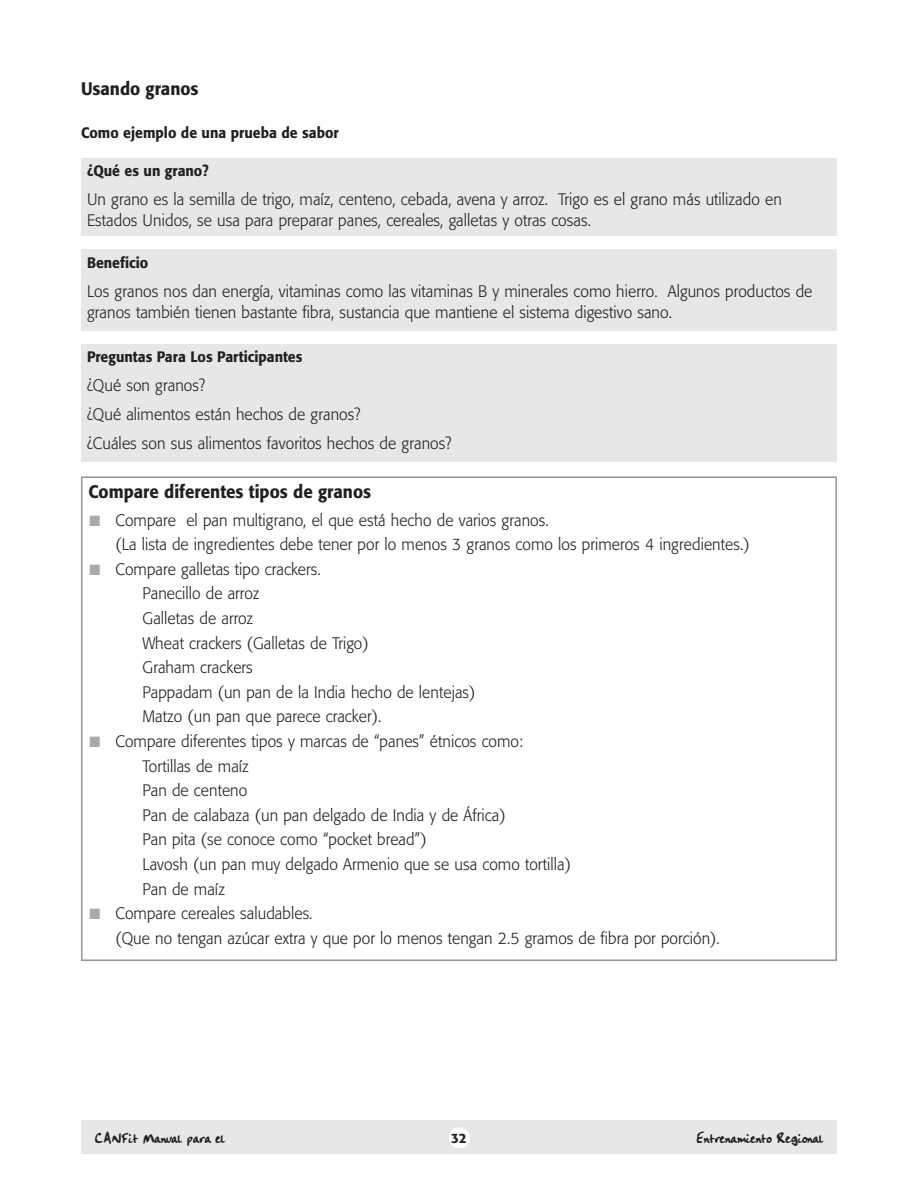
<style>
.page{position:relative;width:918px;height:1188px;background:#fff}
.page>*{position:absolute;margin:0;border:0;box-sizing:border-box;transform-origin:0 0}
.t1{font:500 18px "Formata";color:#231f20;scale:.93 1}
.t2{font:300 16.5px/24.6px "Formata";letter-spacing:.005em;color:#231f20;scale:.95 1}
.t3{font:16.5px "Handwriting Plain";color:#231f20}
.t4{font:500 15px "Formata";color:#231f20;scale:.93 1}
.t5{font:500 13.5px "Formata";color:#231f20}
.s1{color:#a8a9ad}
</style>
<div class="page">
<div style="left:81px;top:158px;width:756px;height:78px;background:#e6e7e9"></div>
<div style="left:81px;top:250px;width:756px;height:81px;background:#e6e7e9"></div>
<div style="left:81px;top:476px;width:756px;height:485px;border:2px solid #939598"></div>
<div style="left:81px;top:1120px;width:756px;height:34px;background:#e6e7e9"></div>
<div style="left:449px;top:1127px;width:21px;height:21px;background:#fff;border-radius:50%"></div>
<div style="left:81px;top:344px;width:756px;height:118px;background:#e6e7e9"></div>
<p class="t1" style="left:81px;top:78px;width:128px">Usando granos</p>
<p class="t4" style="left:81px;top:123px;width:279px">Como ejemplo de una prueba de sabor</p>
<p class="t4" style="left:87px;top:162px;width:132px">¿Qué es un grano?</p>
<p class="t2" style="left:87px;top:189px;width:733px;line-height:21px">Un grano es la semilla de trigo, maíz, centeno, cebada, avena y arroz. Trigo es el grano más utilizado en<br>Estados Unidos, se usa para preparar panes, cereales, galletas y otras cosas.</p>
<p class="t4" style="left:87px;top:253px;width:67px">Beneficio</p>
<p class="t2" style="left:87px;top:281px;width:765px;line-height:21px">Los granos nos dan energía, vitaminas como las vitaminas B y minerales como hierro. Algunos productos de granos también tienen bastante fibra, sustancia que mantiene el sistema digestivo sano.</p>
<p class="t4" style="left:87px;top:348px;width:233px">Preguntas Para Los Participantes</p>
<p class="t2" style="left:87px;top:371px;width:385px;line-height:29.1px">¿Qué son granos?<br>¿Qué alimentos están hechos de granos?<br>¿Cuáles son sus alimentos favoritos hechos de granos?</p>
<p class="t1" style="left:88px;top:481px;width:305px">Compare diferentes tipos de granos</p>
<p class="t2" style="left:115px;top:508px;width:669px;text-indent:-26px"><span class="s1">■</span> Compare el pan multigrano, el que está hecho de varios granos.<br>(La lista de ingredientes debe tener por lo menos 3 granos como los primeros 4 ingredientes.)</p>
<p class="t2" style="left:142px;top:557px;width:352px;text-indent:-53px"><span class="s1">■</span> Compare galletas tipo crackers.<br>Panecillo de arroz<br>Galletas de arroz<br>Wheat crackers (Galletas de Trigo)<br>Graham crackers<br>Pappadam (un pan de la India hecho de lentejas)<br>Matzo (un pan que parece cracker).</p>
<p class="t2" style="left:142px;top:729px;width:453px;text-indent:-53px"><span class="s1">■</span> Compare diferentes tipos y marcas de “panes” étnicos como:<br>Tortillas de maíz<br>Pan de centeno<br>Pan de calabaza (un pan delgado de India y de África)<br>Pan pita (se conoce como “pocket bread”)<br>Lavosh (un pan muy delgado Armenio que se usa como tortilla)<br>Pan de maíz</p>
<p class="t2" style="left:115px;top:901px;width:638px;text-indent:-26px"><span class="s1">■</span> Compare cereales saludables.<br>(Que no tengan azúcar extra y que por lo menos tengan 2.5 gramos de fibra por porción).</p>
<p class="t3" style="left:94px;top:1126px;width:132px">CANFit Manual para el</p>
<p class="t5" style="left:451px;top:1130px;width:17px">32</p>
<p class="t3" style="left:696px;top:1126px;width:129px">Entrenamiento Regional</p>
</div>
